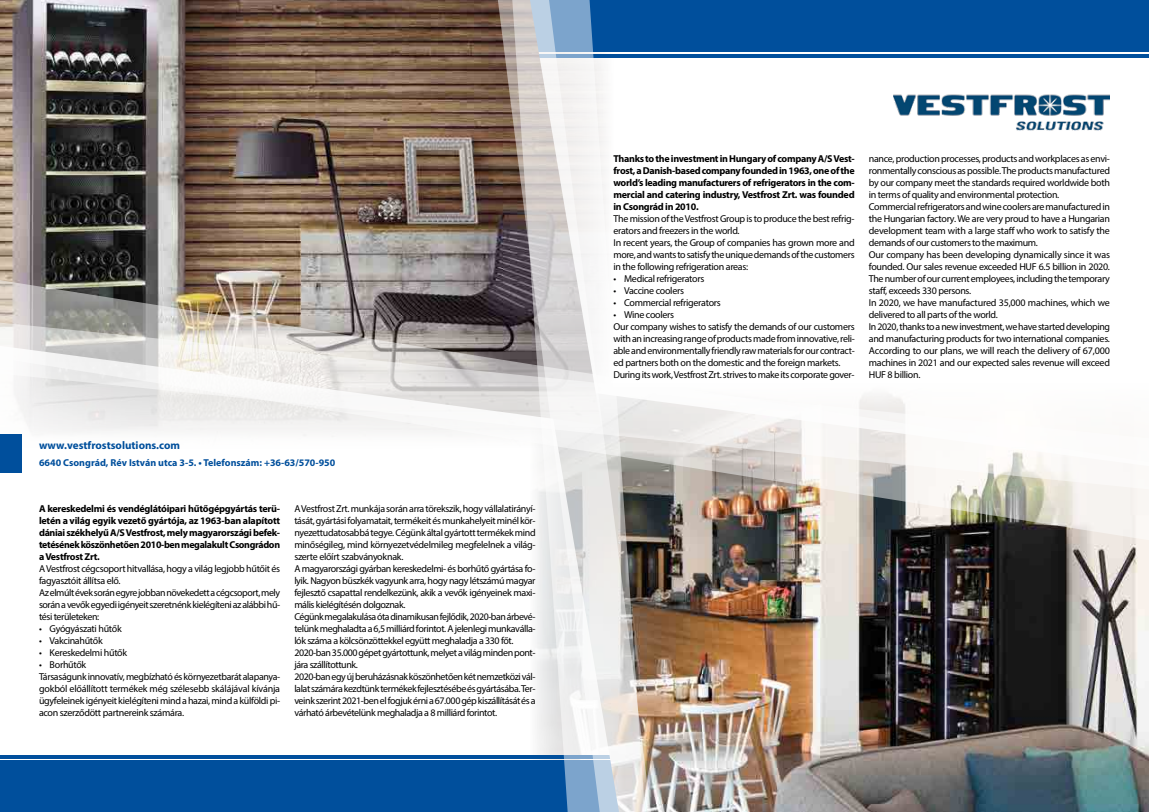
<style>
.page{position:relative;width:1149px;height:812px;background:#fff}
.page>*{position:absolute;margin:0;border:0;box-sizing:border-box;transform-origin:0 0}
.t1{font:700 11.12px "Myriad Pro";color:#004f9c}
.t2{font:10px/12px "Myriad Pro";letter-spacing:-.03em;color:#000}
.t3{font:700 10px/12px "Myriad Pro";letter-spacing:-.03em;color:#000;text-align:justify}
.t4{font:700 10px "Myriad Pro";color:#004f9c}
</style>
<div class="page">
<div style="left:0;top:760px;width:1148px;height:51px;background:#004f9c"></div>
<div style="left:0;top:0;width:1148px;height:51px;background:#004f9c"></div>
<hr style="left:0;top:54px;width:1148px;height:3px;background:#004f9c">
<hr style="left:0;top:755px;width:1148px;height:3px;background:#004f9c">
<img style="left:684px;top:555px;width:464px;height:256px">
<img style="left:0;top:0;width:464px;height:265px">
<img style="left:893px;top:94px;width:216px;height:37px">
<svg style="left:0;top:265px;width:1148px;height:290px"></svg>
<img style="left:464px;top:0;width:220px;height:811px">
<svg style="left:493px;top:0;width:170px;height:811px"></svg>
<p class="t1" style="left:39px;top:438px;width:142px">www.vestfrostsolutions.com</p>
<p class="t4" style="left:39px;top:456px;width:298px">6640 Csongrád, Rév István utca 3-5. • Telefonszám: +36-63/570-950</p>
<p class="t3" style="left:39px;top:502px;width:242px">A kereskedelmi és vendéglátóipari hűtőgépgyártás terü&shy;letén a világ egyik vezető gyártója, az 1963-ban alapított dániai székhelyű A/S Vestfrost, mely magyarországi befek&shy;tetésének köszönhetően 2010-ben megalakult Csongrádon a Vestfrost Zrt.</p>
<p class="t2" style="left:39px;top:562px;width:242px">A Vestfrost cégcsoport hitvallása, hogy a világ legjobb hűtőit és fagyasztóit állítsa elő.<br>Az elmúlt évek során egyre jobban növekedett a cégcsoport, mely során a vevők egyedi igényeit szeretnénk kielégíteni az alábbi hű&shy;tési területeken:</p>
<p class="t2" style="left:39px;top:622px;width:84px">• Gyógyászati hűtők</p>
<p class="t2" style="left:39px;top:634px;width:65px">• Vakcinahűtők</p>
<p class="t2" style="left:39px;top:646px;width:90px">• Kereskedelmi hűtők</p>
<p class="t2" style="left:39px;top:658px;width:243px">• Borhűtők<br>Társaságunk innovatív, megbízható és környezetbarát alapanya&shy;gokból előállított termékek még szélesebb skálájával kívánja ügyfeleinek igényeit kielégíteni mind a hazai, mind a külföldi pi&shy;acon szerződött partnereink számára.</p>
<p class="t2" style="left:294px;top:502px;width:243px">A Vestfrost Zrt. munkája során arra törekszik, hogy vállalatirányí&shy;tását, gyártási folyamatait, termékeit és munkahelyeit minél kör&shy;nyezettudatosabbá tegye. Cégünk által gyártott termékek mind minőségileg, mind környezetvédelmileg megfelelnek a világ&shy;szerte előírt szabványoknak.<br>A magyarországi gyárban kereskedelmi- és borhűtő gyártása fo&shy;lyik. Nagyon büszkék vagyunk arra, hogy nagy létszámú magyar fejlesztő csapattal rendelkezünk, akik a vevők igényeinek maxi&shy;mális kielégítésén dolgoznak.<br>Cégünk megalakulása óta dinamikusan fejlődik, 2020-ban árbevé&shy;telünk meghaladta a 6,5 milliárd forintot. A jelenlegi munkaválla&shy;lók száma a kölcsönzöttekkel együtt meghaladja a 330 főt.<br>2020-ban 35.000 gépet gyártottunk, melyet a világ minden pont&shy;jára szállítottunk.<br>2020-ban egy új beruházásnak köszönhetően két nemzetközi vál&shy;lalat számára kezdtünk termékek fejlesztésébe és gyártásába. Ter&shy;veink szerint 2021-ben el fogjuk érni a 67.000 gép kiszállítását és a várható árbevételünk meghaladja a 8 milliárd forintot.</p>
<p class="t3" style="left:613px;top:153px;width:242px">Thanks to the investment in Hungary of company A/S Vest&shy;frost, a Danish-based company founded in 1963, one of the world’s leading manufacturers of refrigerators in the com&shy;mercial and catering industry, Vestfrost Zrt. was founded in Csongrád in 2010.</p>
<p class="t2" style="left:613px;top:213px;width:243px">The mission of the Vestfrost Group is to produce the best refrig&shy;erators and freezers in the world.<br>In recent years, the Group of companies has grown more and more, and wants to satisfy the unique demands of the customers in the following refrigeration areas:</p>
<p class="t2" style="left:613px;top:273px;width:92px">• Medical refrigerators</p>
<p class="t2" style="left:613px;top:285px;width:72px">• Vaccine coolers</p>
<p class="t2" style="left:613px;top:297px;width:109px">• Commercial refrigerators</p>
<p class="t2" style="left:613px;top:309px;width:243px">• Wine coolers<br>Our company wishes to satisfy the demands of our customers with an increasing range of products made from innovative, reli&shy;able and environmentally friendly raw materials for our contract&shy;ed partners both on the domestic and the foreign markets.<br>During its work, Vestfrost Zrt. strives to make its corporate gover-</p>
<p class="t2" style="left:868px;top:153px;width:243px">nance, production processes, products and workplaces as envi&shy;ronmentally conscious as possible. The products manufactured by our company meet the standards required worldwide both in terms of quality and environmental protection.<br>Commercial refrigerators and wine coolers are manufactured in the Hungarian factory. We are very proud to have a Hungarian development team with a large staff who work to satisfy the demands of our customers to the maximum.<br>Our company has been developing dynamically since it was founded. Our sales revenue exceeded HUF 6.5 billion in 2020.<br>The number of our current employees, including the temporary staff, exceeds 330 persons.<br>In 2020, we have manufactured 35,000 machines, which we delivered to all parts of the world.<br>In 2020, thanks to a new investment, we have started developing and manufacturing products for two international companies.<br>According to our plans, we will reach the delivery of 67,000 machines in 2021 and our expected sales revenue will exceed HUF 8 billion.</p>
</div>
